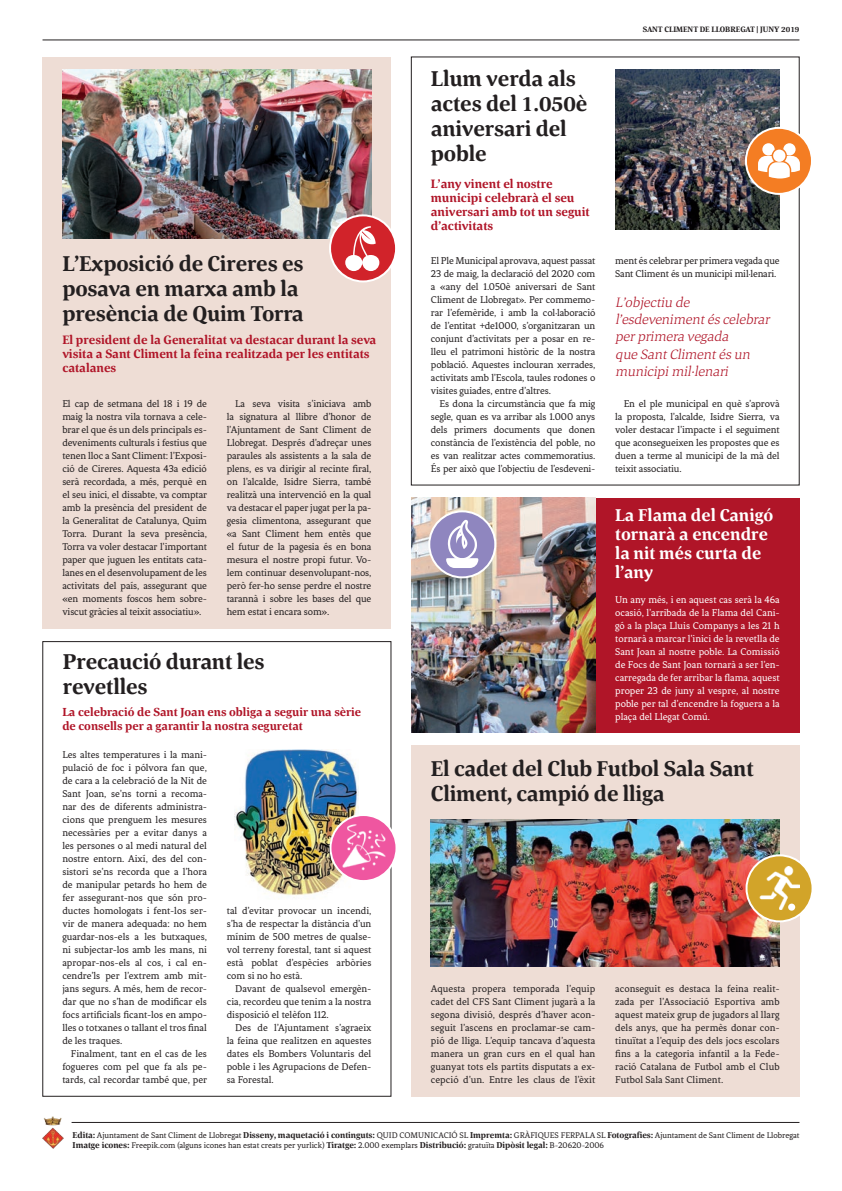
<style>
.page{position:relative;width:842px;height:1191px;background:#fff}
.page>*{position:absolute;margin:0;border:0;box-sizing:border-box;transform-origin:0 0}
._00_AText{font:700 22px/25px "Corda W01";letter-spacing:-.01em;color:#231f20}
._00_AText-2{font:700 17.5px/19px "Corda W01";color:#fff}
.t1{font:italic 300 14px/17.4px "Corda";color:#b01528}
._00_AText-3{font:700 12.5px/14px "Corda W01";color:#b01528}
._00_AText-4{font:700 12px/14px "Corda W01";color:#b01528}
._00_AText-5{font:10.5px/13px "Fenix Std";letter-spacing:-.005em;color:#231f20;text-align:justify}
._00_AText-6{font:10.5px/13px "Fenix Std";color:#fff;text-align:justify}
.t2{font:8.7px "Fenix Std";letter-spacing:-.005em;color:#231f20}
.t3{font:700 8px "Corda W01";letter-spacing:-.01em;color:#231f20}
.s1{font-family:"Corda W01";font-weight:700}
</style>
<div class="page">
<div style="left:43px;top:57px;width:348px;height:571px;background:#eeddd5"></div>
<hr style="left:43px;top:40px;width:756px;height:1px;background:#231f20">
<img style="left:43px;top:1116px;width:21px;height:32px">
<hr style="left:72px;top:1122px;width:727px;height:1px;background:#231f20">
<img style="left:235px;top:749px;width:123px;height:149px">
<img style="left:62px;top:69px;width:309px;height:169px">
<img style="left:615px;top:69px;width:165px;height:161px">
<div style="left:411px;top:745px;width:388px;height:351px;background:#eeddd5"></div>
<div style="left:330px;top:215px;width:66px;height:66px;background:#d1232a;border-radius:50%"></div>
<div style="left:329px;top:214px;width:68px;height:68px;border:2px solid #fff;border-radius:50%"></div>
<svg style="left:345px;top:226px;width:34px;height:45px"></svg>
<svg style="left:330px;top:815px;width:66px;height:66px"></svg>
<div style="left:329px;top:814px;width:68px;height:68px;border:2px solid #fff;border-radius:50%"></div>
<img style="left:340px;top:822px;width:48px;height:49px">
<div style="left:746px;top:128px;width:66px;height:66px;background:#f47d23;border-radius:50%"></div>
<div style="left:745px;top:127px;width:68px;height:68px;border:2px solid #fff;border-radius:50%"></div>
<svg style="left:758px;top:143px;width:42px;height:35px"></svg>
<div style="left:595px;top:498px;width:204px;height:234px;background:#b01528"></div>
<img style="left:411px;top:498px;width:184px;height:234px">
<img style="left:431px;top:819px;width:349px;height:147px">
<div style="left:429px;top:511px;width:66px;height:66px;background:#8f86bf;border-radius:50%"></div>
<div style="left:428px;top:510px;width:68px;height:68px;border:2px solid #fff;border-radius:50%"></div>
<svg style="left:446px;top:520px;width:33px;height:48px"></svg>
<div style="left:746px;top:855px;width:66px;height:66px;background:#d2a429;border-radius:50%"></div>
<div style="left:745px;top:854px;width:68px;height:68px;border:2px solid #fff;border-radius:50%"></div>
<img style="left:759px;top:867px;width:40px;height:42px">
<div style="left:788px;top:903px;width:7px;height:7px;background:#fff;border-radius:50%"></div>
<p class="_00_AText" style="left:62px;top:251px;width:243px">L’Exposició de Cireres es posava en marxa amb la presència de Quim Torra</p>
<p class="_00_AText-3" style="left:62px;top:333px;width:315px">El president de la Generalitat va destacar durant la seva visita a Sant Climent la feina realitzada per les entitats catalanes</p>
<p class="_00_AText-5" style="left:62px;top:397px;width:146px">El cap de setmana del 18 i 19 de maig la nostra vila tornava a cele&shy;brar el que és un dels principals es&shy;deveniments culturals i festius que tenen lloc a Sant Climent: l’Exposi&shy;ció de Cireres. Aquesta 43a edició serà recordada, a més, perquè en el seu inici, el dissabte, va comptar amb la presència del president de la Generalitat de Catalunya, Quim Torra. Durant la seva presència, Torra va voler destacar l’important paper que juguen les entitats cata&shy;lanes en el desenvolupament de les activitats del país, assegurant que «en moments foscos hem sobre&shy;viscut gràcies al teixit associatiu».</p>
<p class="_00_AText-5" style="left:227px;top:397px;width:146px;text-indent:9px">La seva visita s’iniciava amb la signatura al llibre d’honor de l’Ajuntament de Sant Climent de Llobregat. Després d’adreçar unes paraules als assistents a la sala de plens, es va dirigir al recinte firal, on l’alcalde, Isidre Sierra, també realitzà una intervenció en la qual va destacar el paper jugat per la pa&shy;gesia climentona, assegurant que «a Sant Climent hem entès que el futur de la pagesia és en bona mesura el nostre propi futur. Vo&shy;lem continuar desenvolupant-nos, però fer-ho sense perdre el nostre tarannà i sobre les bases del que hem estat i encara som».</p>
<p class="_00_AText" style="left:63px;top:649px;width:203px">Precaució durant les</p>
<p class="_00_AText" style="left:63px;top:674px;width:86px">revetlles</p>
<p class="_00_AText-4" style="left:62px;top:704px;width:300px">La celebració de Sant Joan ens obliga a seguir una sèrie de consells per a garantir la nostra seguretat</p>
<p class="_00_AText-5" style="left:62px;top:748px;width:146px">Les altes temperatures i la mani&shy;pulació de foc i pólvora fan que, de cara a la celebració de la Nit de Sant Joan, se’ns torni a recoma&shy;nar des de diferents administra&shy;cions que prenguem les mesures necessàries per a evitar danys a les persones o al medi natural del nostre entorn. Així, des del con&shy;sistori se’ns recorda que a l’hora de manipular petards ho hem de fer assegurant-nos que són pro&shy;ductes homologats i fent-los ser&shy;vir de manera adequada: no hem guardar-nos-els a les butxaques, ni subjectar-los amb les mans, ni apropar-nos-els al cos, i cal en&shy;cendre’ls per l’extrem amb mit&shy;jans segurs. A més, hem de recor&shy;dar que no s’han de modificar els focs artificials ficant-los en ampo&shy;lles o totxanes o tallant el tros final de les traques.</p>
<p class="_00_AText-5" style="left:62px;top:1047px;width:146px;text-indent:9px">Finalment, tant en el cas de les fogueres com pel que fa als pe&shy;tards, cal recordar també que, per</p>
<p class="_00_AText-5" style="left:227px;top:904px;width:146px">tal d’evitar provocar un incendi, s’ha de respectar la distància d’un mínim de 500 metres de qualse&shy;vol terreny forestal, tant si aquest està poblat d’espècies arbòries com si no ho està.</p>
<p class="_00_AText-5" style="left:227px;top:982px;width:146px;text-indent:9px">Davant de qualsevol emergèn&shy;cia, recordeu que tenim a la nostra disposició el telèfon 112.</p>
<p class="_00_AText-5" style="left:227px;top:1021px;width:146px;text-indent:9px">Des de l’Ajuntament s’agraeix la feina que realitzen en aquestes dates els Bombers Voluntaris del poble i les Agrupacions de Defen&shy;sa Forestal.</p>
<p class="_00_AText" style="left:431px;top:66px;width:158px">Llum verda als actes del 1.050è aniversari del poble</p>
<p class="_00_AText-3" style="left:431px;top:177px;width:160px">L’any vinent el nostre municipi celebrarà el seu aniversari amb tot un seguit d’activitats</p>
<p class="_00_AText-5" style="left:431px;top:254px;width:166px">El Ple Municipal aprovava, aquest passat 23 de maig, la declaració del 2020 com a «any del 1.050è aniversari de Sant Climent de Llobregat». Per commemo&shy;rar l’efemèride, i amb la col·laboració de l’entitat +de1000, s’organitzaran un conjunt d’activitats per a posar en re&shy;lleu el patrimoni històric de la nostra població. Aquestes inclouran xerrades, activitats amb l’Escola, taules rodones o visites guiades, entre d’altres.</p>
<p class="_00_AText-5" style="left:431px;top:397px;width:166px;text-indent:9px">Es dona la circumstància que fa mig segle, quan es va arribar als 1.000 anys dels primers documents que donen constància de l’existència del poble, no es van realitzar actes commemoratius.<br>És per això que l’objectiu de l’esdeveni-</p>
<p class="t3" style="left:643px;top:24px;width:158px">SANT CLIMENT DE LLOBREGAT | JUNY 2019</p>
<p class="_00_AText-5" style="left:615px;top:254px;width:166px">ment és celebrar per primera vegada que<br>Sant Climent és un municipi mil·lenari.</p>
<p class="t1" style="left:615px;top:293px;width:159px">L’objectiu de l’esdevenimentéscelebrar perprimera vegada<br>que SantClimentésun municipimil·lenari</p>
<p class="_00_AText-5" style="left:615px;top:397px;width:166px;text-indent:9px">En el ple municipal en què s’aprovà la proposta, l’alcalde, Isidre Sierra, va voler destacar l’impacte i el seguiment que aconsegueixen les propostes que es duen a terme al municipi de la mà del teixit associatiu.</p>
<p class="_00_AText-2" style="left:615px;top:505px;width:160px">La Flama del Canigó tornarà a encendre la nit més curta de l’any</p>
<p class="_00_AText-6" style="left:615px;top:592px;width:166px">Un any més, i en aquest cas serà la 46a ocasió, l’arribada de la Flama del Cani&shy;gó a la plaça Lluis Companys a les 21 h tornarà a marcar l’inici de la revetlla de Sant Joan al nostre poble. La Comissió de Focs de Sant Joan tornarà a ser l’en&shy;carregada de fer arribar la flama, aquest proper 23 de juny al vespre, al nostre poble per tal d’encendre la foguera a la plaça del Llegat Comú.</p>
<p class="_00_AText" style="left:431px;top:755px;width:324px">El cadet del Club Futbol Sala Sant<br>Climent, campió de lliga</p>
<p class="_00_AText-5" style="left:431px;top:982px;width:166px">Aquesta propera temporada l’equip cadet del CFS Sant Climent jugarà a la segona divisió, després d’haver acon&shy;seguit l’ascens en proclamar-se cam&shy;pió de lliga. L’equip tancava d’aquesta manera un gran curs en el qual han guanyat tots els partits disputats a ex&shy;cepció d’un. Entre les claus de l’èxit</p>
<p class="_00_AText-5" style="left:615px;top:982px;width:166px">aconseguit es destaca la feina realit&shy;zada per l’Associació Esportiva amb aquest mateix grup de jugadors al llarg dels anys, que ha permès donar con&shy;tinuïtat a l’equip des dels jocs escolars fins a la categoria infantil a la Fede&shy;ració Catalana de Futbol amb el Club Futbol Sala Sant Climent.</p>
<p class="t2" style="left:73px;top:1130px;width:728px"><span class="s1">Edita:</span> Ajuntament de Sant Climent de Llobregat <span class="s1">Disseny, maquetació i continguts:</span> QUID COMUNICACIÓ SL <span class="s1">Impremta:</span> GRÀFIQUES FERPALA SL <span class="s1">Fotografies:</span> Ajuntament de Sant Climent de Llobregat</p>
<p class="t2" style="left:73px;top:1140px;width:533px"><span class="s1">Imatge icones:</span> Freepik.com (alguns icones han estat creats per yurlick) <span class="s1">Tiratge:</span> 2.000 exemplars <span class="s1">Distribució:</span> gratuïta <span class="s1">Dipòsit legal:</span> B-20620-2006</p>
</div>
